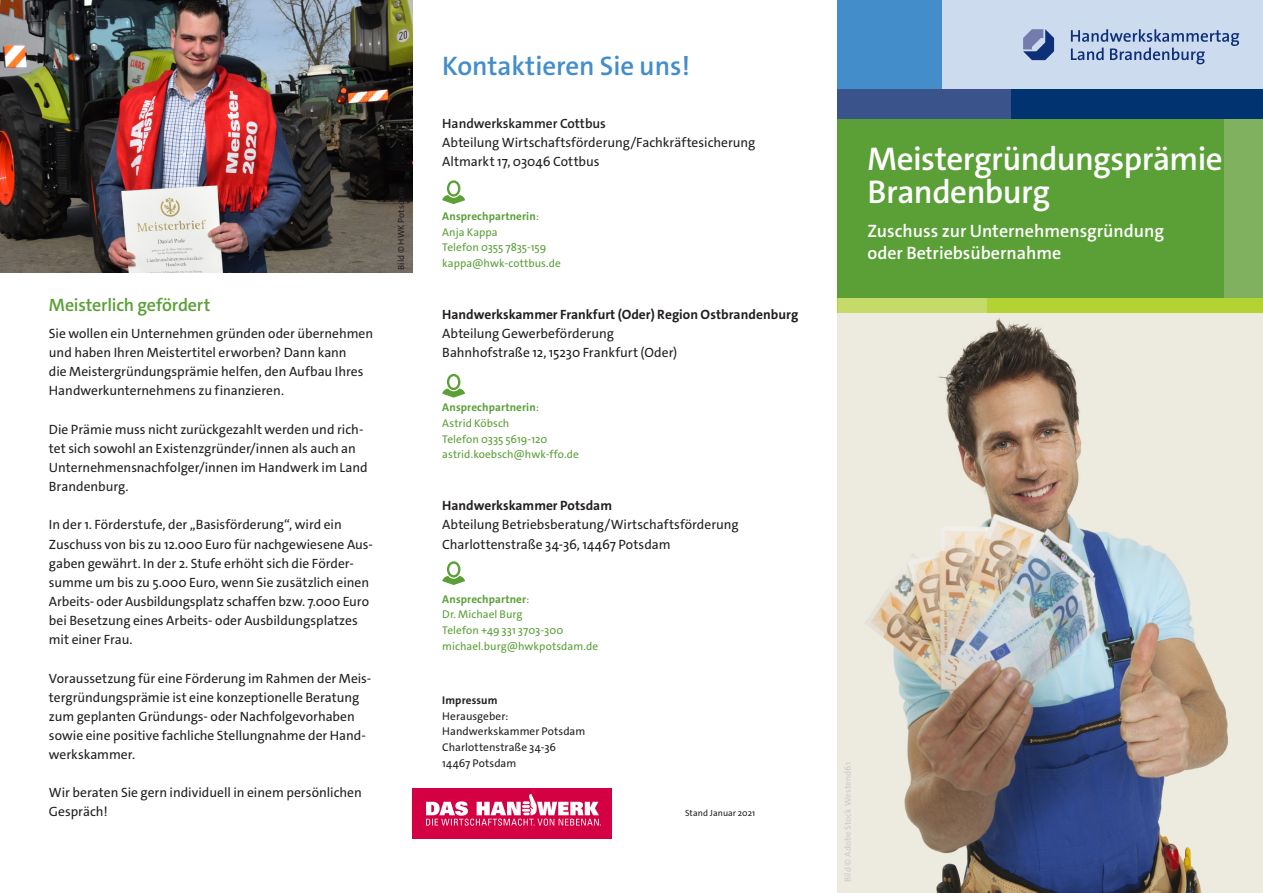
<style>
.page{position:relative;width:1263px;height:893px;background:#fff}
.page>*{position:absolute;margin:0;border:0;box-sizing:border-box;transform-origin:0 0}
.DIN_lang_Titel_24pt{font:600 33px/33px "The Sans C4 s";letter-spacing:-.015em;color:#fff}
.DIN_lang_Überschrift{font:600 27px "The Sans C4 s";color:#448dcb}
.DIN_lang_Untertitel{font:600 18px "The Sans C4 s";color:#fff}
.DIN_lang_Überschrift-2{font:600 18px "The Sans C4 s";letter-spacing:-.01em;color:#5b9f37}
.DIN_lang_Fließtext_F{font:13.5px/19.2px "The Sans C4 s";color:#231f20}
.DIN_lang_Überschrift-3{font:700 13.5px "The Sans C4 s";color:#231f20}
.DIN_lang_Überschrift-4{font:600 13.5px "The Sans C4 s";color:#231f20}
.DIN_lang_Marginaltex{font:11.25px "The Sans C4 s";letter-spacing:.005em;color:#5b9f37}
.DIN_lang_Marginaltex-2{font:11.25px "The Sans C4 s";letter-spacing:.005em;color:#231f20}
.DIN_lang_Marginaltex-3{font:700 11.25px "The Sans C4 s";letter-spacing:.01em;color:#5b9f37}
.DIN_lang_Marginaltex-4{font:700 11.25px "The Sans C4 s";letter-spacing:.01em;color:#231f20}
.DIN_lang_Marginaltex-5{font:9px "The Sans C4 s";letter-spacing:.015em;color:#c9cacc}
.DIN_lang_Marginaltex-6{font:9px "The Sans C4 s";letter-spacing:.015em;color:#231f20}
.DIN_lang_Fließtext_F-2{font:9px "The Sans C4 s";letter-spacing:.005em;color:#231f20}
.s1{font-weight:400}
</style>
<div class="page">
<div style="left:838px;top:119px;width:425px;height:194px;background:#5b9f37"></div>
<div style="left:838px;top:0;width:425px;height:89px;background:#cddbef"></div>
<div style="left:1225px;top:119px;width:38px;height:194px;background:#80b15f"></div>
<img style="left:838px;top:313px;width:425px;height:580px">
<div style="left:838px;top:0;width:104px;height:89px;background:#448dcb"></div>
<div style="left:838px;top:298px;width:425px;height:15px;background:#b3d234"></div>
<div style="left:838px;top:89px;width:425px;height:30px;background:#013371"></div>
<div style="left:838px;top:89px;width:173px;height:30px;background:#3a548b"></div>
<div style="left:838px;top:298px;width:148px;height:15px;background:#c5db69"></div>
<img style="left:0;top:0;width:412px;height:272px">
<svg style="left:1023px;top:29px;width:31px;height:31px"></svg>
<svg style="left:1071px;top:29px;width:168px;height:35px"></svg>
<svg style="left:442px;top:180px;width:23px;height:24px"></svg>
<svg style="left:442px;top:374px;width:23px;height:24px"></svg>
<svg style="left:442px;top:561px;width:23px;height:24px"></svg>
<div style="left:412px;top:788px;width:200px;height:51px;background:#d30044"></div>
<svg style="left:426px;top:794px;width:175px;height:32px"></svg>
<p class="DIN_lang_Überschrift-2" style="left:49px;top:293px;width:163px">Meisterlich gefördert</p>
<p class="DIN_lang_Fließtext_F" style="left:49px;top:324px;width:326px">Sie wollen ein Unternehmen gründen oder übernehmen und haben Ihren Meistertitel erworben? Dann kann<br>die Meistergründungsprämie helfen, den Aufbau Ihres Handwerkunternehmens zu finanzieren.</p>
<p class="DIN_lang_Fließtext_F" style="left:49px;top:420px;width:320px">Die Prämie muss nicht zurückgezahlt werden und rich&shy;tet sich sowohl an Existenzgründer/innen als auch an Unternehmensnachfolger/innen im Handwerk im Land Brandenburg.</p>
<p class="DIN_lang_Fließtext_F" style="left:49px;top:515px;width:326px">In der 1. Förderstufe, der „Basisförderung“, wird ein Zuschuss von bis zu 12.000 Euro für nachgewiesene Aus&shy;gaben gewährt. In der 2. Stufe erhöht sich die Förder&shy;summe um bis zu 5.000 Euro, wenn Sie zusätzlich einen Arbeits- oder Ausbildungsplatz schaffen bzw. 7.000 Euro bei Besetzung eines Arbeits- oder Ausbildungsplatzes mit einer Frau.</p>
<p class="DIN_lang_Fließtext_F" style="left:49px;top:668px;width:324px">Voraussetzung für eine Förderung im Rahmen der Meis&shy;tergründungsprämie ist eine konzeptionelle Beratung zum geplanten Gründungs- oder Nachfolgevorhaben sowie eine positive fachliche Stellungnahme der Hand&shy;werkskammer.</p>
<p class="DIN_lang_Fließtext_F" style="left:49px;top:783px;width:314px">Wir beraten Sie gern individuell in einem persönlichen<br>Gespräch!</p>
<p class="DIN_lang_Marginaltex-6" style="left:395px;top:270px;width:84px;rotate:-90deg">Bild © HWK Potsdam</p>
<p class="DIN_lang_Überschrift" style="left:442px;top:49px;width:249px">Kontaktieren Sie uns!</p>
<p class="DIN_lang_Überschrift-4" style="left:442px;top:114px;width:165px">Handwerkskammer Cottbus</p>
<p class="DIN_lang_Fließtext_F" style="left:442px;top:133px;width:315px">Abteilung Wirtschaftsförderung/Fachkräftesicherung</p>
<p class="DIN_lang_Fließtext_F" style="left:442px;top:152px;width:159px">Altmarkt 17, 03046 Cottbus</p>
<p class="DIN_lang_Marginaltex-3" style="left:442px;top:209px;width:98px">Ansprechpartnerin<span class="s1">:</span></p>
<p class="DIN_lang_Marginaltex" style="left:442px;top:225px;width:57px">Anja Kappa</p>
<p class="DIN_lang_Marginaltex" style="left:442px;top:240px;width:105px">Telefon 0355 7835-159</p>
<p class="DIN_lang_Marginaltex" style="left:442px;top:256px;width:120px">kappa@hwk-cottbus.de</p>
<p class="DIN_lang_Überschrift-3" style="left:442px;top:306px;width:358px">Handwerkskammer Frankfurt (Oder) Region Ostbrandenburg</p>
<p class="DIN_lang_Fließtext_F" style="left:442px;top:324px;width:173px">Abteilung Gewerbeförderung</p>
<p class="DIN_lang_Fließtext_F" style="left:442px;top:343px;width:237px">Bahnhofstraße 12, 15230 Frankfurt (Oder)</p>
<p class="DIN_lang_Marginaltex-3" style="left:442px;top:400px;width:98px">Ansprechpartnerin<span class="s1">:</span></p>
<p class="DIN_lang_Marginaltex" style="left:442px;top:416px;width:69px">Astrid Köbsch</p>
<p class="DIN_lang_Marginaltex" style="left:442px;top:432px;width:107px">Telefon 0335 5619-120</p>
<p class="DIN_lang_Marginaltex" style="left:442px;top:447px;width:138px">astrid.koebsch@hwk-ffo.de</p>
<p class="DIN_lang_Überschrift-3" style="left:442px;top:497px;width:171px">Handwerkskammer Potsdam</p>
<p class="DIN_lang_Fließtext_F" style="left:442px;top:515px;width:298px">Abteilung Betriebsberatung/Wirtschaftsförderung</p>
<p class="DIN_lang_Fließtext_F" style="left:442px;top:534px;width:230px">Charlottenstraße 34-36, 14467 Potsdam</p>
<p class="DIN_lang_Marginaltex-3" style="left:442px;top:591px;width:89px">Ansprechpartner<span class="s1">:</span></p>
<p class="DIN_lang_Marginaltex" style="left:442px;top:607px;width:82px">Dr. Michael Burg</p>
<p class="DIN_lang_Marginaltex" style="left:442px;top:623px;width:122px">Telefon +49 331 3703-300</p>
<p class="DIN_lang_Marginaltex" style="left:442px;top:639px;width:157px">michael.burg@hwkpotsdam.de</p>
<p class="DIN_lang_Marginaltex-4" style="left:442px;top:693px;width:57px">Impressum</p>
<p class="DIN_lang_Marginaltex-2" style="left:442px;top:709px;width:68px">Herausgeber:</p>
<p class="DIN_lang_Marginaltex-2" style="left:442px;top:724px;width:145px">Handwerkskammer Potsdam</p>
<p class="DIN_lang_Marginaltex-2" style="left:442px;top:740px;width:115px">Charlottenstraße 34-36</p>
<p class="DIN_lang_Marginaltex-2" style="left:442px;top:756px;width:76px">14467 Potsdam</p>
<p class="DIN_lang_Fließtext_F-2" style="left:685px;top:808px;width:72px">Stand Januar 2021</p>
<p class="DIN_lang_Titel_24pt" style="left:867px;top:143px;width:357px">Meistergründungsprämie<br>Brandenburg</p>
<p class="DIN_lang_Untertitel" style="left:867px;top:220px;width:298px">Zuschuss zur Unternehmensgründung</p>
<p class="DIN_lang_Untertitel" style="left:867px;top:241px;width:195px">oder Betriebsübernahme</p>
<p class="DIN_lang_Marginaltex-5" style="left:842px;top:882px;width:122px;rotate:-90deg">Bild © Adobe Stock Westend61</p>
</div>
